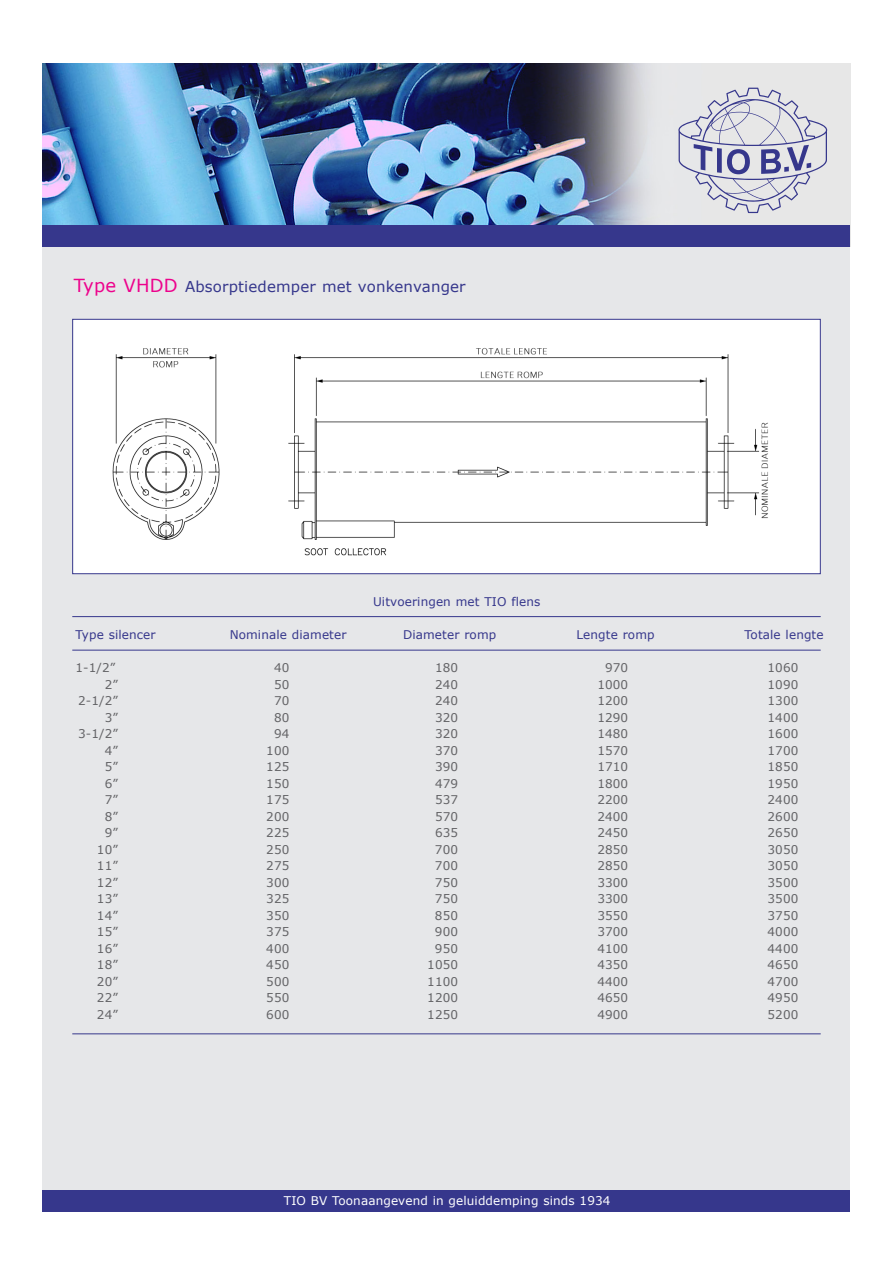
<style>
.page{position:relative;width:893px;height:1263px;background:#fff}
.page>*{position:absolute;margin:0;border:0;box-sizing:border-box;transform-origin:0 0}
.Normaal{font:15px "Verdana";letter-spacing:.01em;color:#36378c}
.Normaal-2{font:12px "Verdana";letter-spacing:.01em;color:#636366}
.Normaal-3{font:12px "Verdana";letter-spacing:.01em;color:#36378c}
.Normaal-4{font:12px "Verdana";letter-spacing:.01em;color:#fff}
.s1{font-size:18px;color:#ed028c}
</style>
<div class="page">
<div style="left:43px;top:64px;width:807px;height:1148px;background:#e6e7e9"></div>
<img style="left:43px;top:64px;width:716px;height:161px">
<div style="left:43px;top:225px;width:807px;height:22px;background:#36378c"></div>
<div style="left:43px;top:1191px;width:807px;height:21px;background:#36378c"></div>
<svg style="left:678px;top:88px;width:150px;height:125px"></svg>
<hr style="left:72px;top:616px;width:749px;height:1px;background:#36378c">
<hr style="left:72px;top:650px;width:749px;height:1px;background:#36378c">
<hr style="left:72px;top:1033px;width:749px;height:1px;background:#36378c">
<div style="left:73px;top:319px;width:747px;height:255px;background:#fff"></div>
<img style="left:112px;top:348px;width:657px;height:208px">
<div style="left:72px;top:319px;width:749px;height:255px;border:1px solid #36378c"></div>
<p class="Normaal" style="left:74px;top:277px;width:393px"><span class="s1">Type VHDD</span> Absorptiedemper met vonkenvanger</p>
<p class="Normaal-3" style="left:373px;top:594px;width:169px">Uitvoeringen met TIO flens</p>
<p class="Normaal-3" style="left:76px;top:627px;width:82px">Type silencer</p>
<p class="Normaal-3" style="left:230px;top:627px;width:118px">Nominale diameter</p>
<p class="Normaal-3" style="left:403px;top:627px;width:95px">Diameter romp</p>
<p class="Normaal-3" style="left:576px;top:627px;width:80px">Lengte romp</p>
<p class="Normaal-3" style="left:744px;top:627px;width:81px">Totale lengte</p>
<p class="Normaal-2" style="left:76px;top:660px;width:41px">1-1/2”</p>
<p class="Normaal-2" style="left:274px;top:660px;width:17px">40</p>
<p class="Normaal-2" style="left:435px;top:660px;width:25px">180</p>
<p class="Normaal-2" style="left:605px;top:660px;width:25px">970</p>
<p class="Normaal-2" style="left:767px;top:660px;width:32px">1060</p>
<p class="Normaal-2" style="left:105px;top:676px;width:15px">2”</p>
<p class="Normaal-2" style="left:274px;top:676px;width:17px">50</p>
<p class="Normaal-2" style="left:435px;top:676px;width:25px">240</p>
<p class="Normaal-2" style="left:597px;top:676px;width:32px">1000</p>
<p class="Normaal-2" style="left:767px;top:676px;width:32px">1090</p>
<p class="Normaal-2" style="left:78px;top:693px;width:41px">2-1/2”</p>
<p class="Normaal-2" style="left:274px;top:693px;width:17px">70</p>
<p class="Normaal-2" style="left:435px;top:693px;width:25px">240</p>
<p class="Normaal-2" style="left:597px;top:693px;width:32px">1200</p>
<p class="Normaal-2" style="left:767px;top:693px;width:32px">1300</p>
<p class="Normaal-2" style="left:105px;top:709px;width:15px">3”</p>
<p class="Normaal-2" style="left:274px;top:709px;width:17px">80</p>
<p class="Normaal-2" style="left:435px;top:709px;width:25px">320</p>
<p class="Normaal-2" style="left:597px;top:709px;width:32px">1290</p>
<p class="Normaal-2" style="left:767px;top:709px;width:32px">1400</p>
<p class="Normaal-2" style="left:78px;top:726px;width:41px">3-1/2”</p>
<p class="Normaal-2" style="left:274px;top:726px;width:17px">94</p>
<p class="Normaal-2" style="left:435px;top:726px;width:25px">320</p>
<p class="Normaal-2" style="left:597px;top:726px;width:32px">1480</p>
<p class="Normaal-2" style="left:767px;top:726px;width:32px">1600</p>
<p class="Normaal-2" style="left:105px;top:742px;width:15px">4”</p>
<p class="Normaal-2" style="left:266px;top:742px;width:25px">100</p>
<p class="Normaal-2" style="left:435px;top:742px;width:25px">370</p>
<p class="Normaal-2" style="left:597px;top:742px;width:32px">1570</p>
<p class="Normaal-2" style="left:767px;top:742px;width:32px">1700</p>
<p class="Normaal-2" style="left:105px;top:759px;width:15px">5”</p>
<p class="Normaal-2" style="left:266px;top:759px;width:25px">125</p>
<p class="Normaal-2" style="left:435px;top:759px;width:25px">390</p>
<p class="Normaal-2" style="left:597px;top:759px;width:32px">1710</p>
<p class="Normaal-2" style="left:767px;top:759px;width:32px">1850</p>
<p class="Normaal-2" style="left:105px;top:775px;width:15px">6”</p>
<p class="Normaal-2" style="left:266px;top:775px;width:25px">150</p>
<p class="Normaal-2" style="left:435px;top:775px;width:25px">479</p>
<p class="Normaal-2" style="left:597px;top:775px;width:32px">1800</p>
<p class="Normaal-2" style="left:767px;top:775px;width:32px">1950</p>
<p class="Normaal-2" style="left:105px;top:792px;width:15px">7”</p>
<p class="Normaal-2" style="left:266px;top:792px;width:25px">175</p>
<p class="Normaal-2" style="left:435px;top:792px;width:25px">537</p>
<p class="Normaal-2" style="left:597px;top:792px;width:32px">2200</p>
<p class="Normaal-2" style="left:767px;top:792px;width:32px">2400</p>
<p class="Normaal-2" style="left:105px;top:808px;width:15px">8”</p>
<p class="Normaal-2" style="left:266px;top:808px;width:25px">200</p>
<p class="Normaal-2" style="left:435px;top:808px;width:25px">570</p>
<p class="Normaal-2" style="left:597px;top:808px;width:32px">2400</p>
<p class="Normaal-2" style="left:767px;top:808px;width:32px">2600</p>
<p class="Normaal-2" style="left:105px;top:825px;width:15px">9”</p>
<p class="Normaal-2" style="left:266px;top:825px;width:25px">225</p>
<p class="Normaal-2" style="left:435px;top:825px;width:25px">635</p>
<p class="Normaal-2" style="left:597px;top:825px;width:32px">2450</p>
<p class="Normaal-2" style="left:767px;top:825px;width:32px">2650</p>
<p class="Normaal-2" style="left:97px;top:841px;width:23px">10”</p>
<p class="Normaal-2" style="left:266px;top:841px;width:25px">250</p>
<p class="Normaal-2" style="left:435px;top:841px;width:25px">700</p>
<p class="Normaal-2" style="left:597px;top:841px;width:32px">2850</p>
<p class="Normaal-2" style="left:767px;top:841px;width:32px">3050</p>
<p class="Normaal-2" style="left:97px;top:858px;width:23px">11”</p>
<p class="Normaal-2" style="left:266px;top:858px;width:25px">275</p>
<p class="Normaal-2" style="left:435px;top:858px;width:25px">700</p>
<p class="Normaal-2" style="left:597px;top:858px;width:32px">2850</p>
<p class="Normaal-2" style="left:767px;top:858px;width:32px">3050</p>
<p class="Normaal-2" style="left:97px;top:874px;width:23px">12”</p>
<p class="Normaal-2" style="left:266px;top:874px;width:25px">300</p>
<p class="Normaal-2" style="left:435px;top:874px;width:25px">750</p>
<p class="Normaal-2" style="left:597px;top:874px;width:32px">3300</p>
<p class="Normaal-2" style="left:767px;top:874px;width:32px">3500</p>
<p class="Normaal-2" style="left:97px;top:891px;width:23px">13”</p>
<p class="Normaal-2" style="left:266px;top:891px;width:25px">325</p>
<p class="Normaal-2" style="left:435px;top:891px;width:25px">750</p>
<p class="Normaal-2" style="left:597px;top:891px;width:32px">3300</p>
<p class="Normaal-2" style="left:767px;top:891px;width:32px">3500</p>
<p class="Normaal-2" style="left:97px;top:907px;width:23px">14”</p>
<p class="Normaal-2" style="left:266px;top:907px;width:25px">350</p>
<p class="Normaal-2" style="left:435px;top:907px;width:25px">850</p>
<p class="Normaal-2" style="left:597px;top:907px;width:32px">3550</p>
<p class="Normaal-2" style="left:767px;top:907px;width:32px">3750</p>
<p class="Normaal-2" style="left:97px;top:924px;width:23px">15”</p>
<p class="Normaal-2" style="left:266px;top:924px;width:25px">375</p>
<p class="Normaal-2" style="left:435px;top:924px;width:25px">900</p>
<p class="Normaal-2" style="left:597px;top:924px;width:32px">3700</p>
<p class="Normaal-2" style="left:767px;top:924px;width:32px">4000</p>
<p class="Normaal-2" style="left:97px;top:940px;width:23px">16”</p>
<p class="Normaal-2" style="left:266px;top:940px;width:25px">400</p>
<p class="Normaal-2" style="left:435px;top:940px;width:25px">950</p>
<p class="Normaal-2" style="left:597px;top:940px;width:32px">4100</p>
<p class="Normaal-2" style="left:767px;top:940px;width:32px">4400</p>
<p class="Normaal-2" style="left:97px;top:957px;width:23px">18”</p>
<p class="Normaal-2" style="left:266px;top:957px;width:25px">450</p>
<p class="Normaal-2" style="left:427px;top:957px;width:32px">1050</p>
<p class="Normaal-2" style="left:597px;top:957px;width:32px">4350</p>
<p class="Normaal-2" style="left:767px;top:957px;width:32px">4650</p>
<p class="Normaal-2" style="left:97px;top:973px;width:23px">20”</p>
<p class="Normaal-2" style="left:266px;top:973px;width:25px">500</p>
<p class="Normaal-2" style="left:427px;top:973px;width:32px">1100</p>
<p class="Normaal-2" style="left:597px;top:973px;width:32px">4400</p>
<p class="Normaal-2" style="left:767px;top:973px;width:32px">4700</p>
<p class="Normaal-2" style="left:97px;top:990px;width:23px">22”</p>
<p class="Normaal-2" style="left:266px;top:990px;width:25px">550</p>
<p class="Normaal-2" style="left:427px;top:990px;width:32px">1200</p>
<p class="Normaal-2" style="left:597px;top:990px;width:32px">4650</p>
<p class="Normaal-2" style="left:767px;top:990px;width:32px">4950</p>
<p class="Normaal-2" style="left:97px;top:1006px;width:23px">24”</p>
<p class="Normaal-2" style="left:266px;top:1006px;width:25px">600</p>
<p class="Normaal-2" style="left:427px;top:1006px;width:32px">1250</p>
<p class="Normaal-2" style="left:597px;top:1006px;width:32px">4900</p>
<p class="Normaal-2" style="left:767px;top:1006px;width:32px">5200</p>
<p class="Normaal-4" style="left:284px;top:1193px;width:328px">TIO BV Toonaangevend in geluiddemping sinds 1934</p>
</div>
